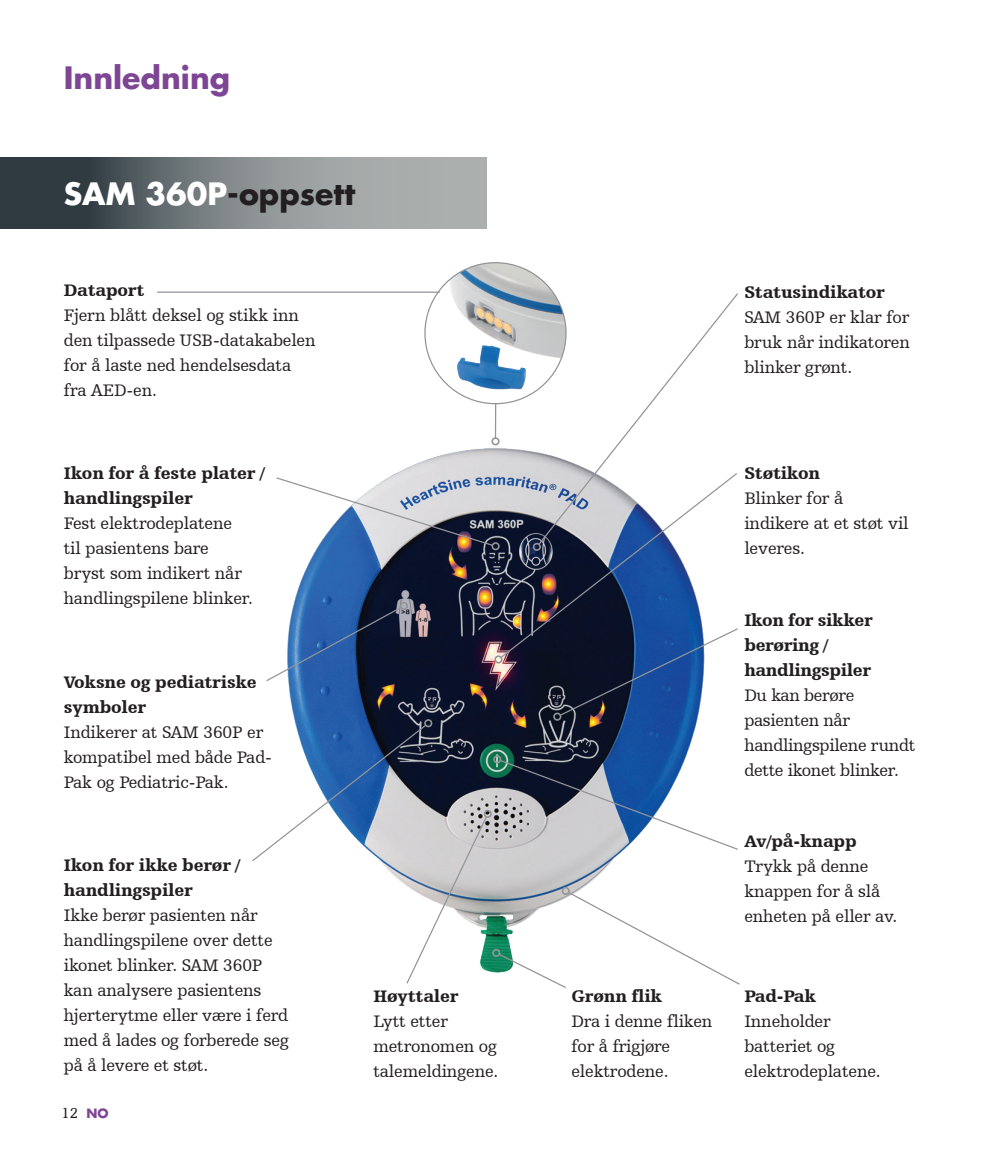
<style>
.page{position:relative;width:993px;height:1170px;background:#fff}
.page>*{position:absolute;margin:0;border:0;box-sizing:border-box;transform-origin:0 0}
.Model_Headers{font:700 30px "Futura Std";color:#231f20}
.No_reverse_futura_he{font:700 30px "Futura Std";color:#7e4594}
.Models_1_line_final{font:17.5px/25px "Humanist Slabserif 712 BT";letter-spacing:-.01em;color:#231f20}
.Models_2_lines_final{font:17.5px/25px "Humanist Slabserif 712 BT";letter-spacing:-.01em;color:#231f20}
.Models_3_lines_final{font:17.5px/25px "Humanist Slabserif 712 BT";letter-spacing:-.02em;color:#231f20}
.t1{font:15px "Humanist Slabserif 712 BT";color:#231f20}
.s1{color:#fff}
.s2{font-weight:900}
.s3{font-family:"Futura Std";font-weight:700;font-size:12.5px;color:#7e4594}
</style>
<div class="page">
<svg style="left:0;top:157px;width:486px;height:71px;background:#787f81"></svg>
<img style="left:426px;top:263px;width:128px;height:139px">
<img style="left:293px;top:448px;width:405px;height:524px">
<hr style="left:494px;top:404px;width:2px;height:34px;background:#939598">
<div style="left:491px;top:437px;width:8px;height:8px;border:2px solid #939598;border-radius:50%"></div>
<hr style="left:157px;top:291px;width:282px;height:2px;background:#939598">
<div style="left:424px;top:719px;width:8px;height:8px;border:2px solid #939598;border-radius:50%"></div>
<svg style="left:537px;top:292px;width:201px;height:179px"></svg>
<div style="left:553px;top:712px;width:8px;height:8px;border:2px solid #939598;border-radius:50%"></div>
<svg style="left:498px;top:758px;width:240px;height:92px"></svg>
<div style="left:493px;top:755px;width:8px;height:8px;border:2px solid #939598;border-radius:50%"></div>
<svg style="left:252px;top:723px;width:236px;height:261px"></svg>
<div style="left:483px;top:809px;width:8px;height:8px;border:2px solid #939598;border-radius:50%"></div>
<div style="left:492px;top:948px;width:8px;height:8px;border:2px solid #939598;border-radius:50%"></div>
<svg style="left:497px;top:890px;width:243px;height:98px"></svg>
<div style="left:561px;top:886px;width:8px;height:8px;border:2px solid #939598;border-radius:50%"></div>
<svg style="left:266px;top:471px;width:472px;height:245px"></svg>
<div style="left:399px;top:601px;width:9px;height:9px;border:2px solid #939598;border-radius:50%"></div>
<p class="No_reverse_futura_he" style="left:64px;top:57px;width:168px">Innledning</p>
<p class="Model_Headers" style="left:64px;top:174px;width:293px"><span class="s1">SAM 360P</span>-oppsett</p>
<p class="Models_1_line_final" style="left:64px;top:277px;width:253px"><span class="s2">Dataport<br></span>Fjern blått deksel og stikk inn den tilpassede USB-datakabelen for å laste ned hendelsesdata fra AED-en.</p>
<p class="Models_1_line_final" style="left:744px;top:280px;width:167px"><span class="s2">Statusindikator<br></span>SAM 360P er klar for bruk når indikatoren blinker grønt.</p>
<p class="Models_2_lines_final" style="left:64px;top:460px;width:203px"><span class="s2">Ikon for å feste plater / handlingspiler<br></span>Fest elektrodeplatene<br>til pasientens bare<br>bryst som indikert når handlingspilene blinker.</p>
<p class="Models_1_line_final" style="left:744px;top:460px;width:166px"><span class="s2">Støtikon<br></span>Blinker for å indikere at et støt vil leveres.</p>
<p class="Models_2_lines_final" style="left:64px;top:669px;width:210px"><span class="s2">Voksne og pediatriske symboler<br></span>Indikerer at SAM 360P er kompatibel med både Pad-<br>Pak og Pediatric-Pak.</p>
<p class="Models_2_lines_final" style="left:64px;top:852px;width:226px"><span class="s2">Ikon for ikke berør / handlingspiler<br></span>Ikke berør pasienten når handlingspilene over dette ikonet blinker. SAM 360P kan analysere pasientens hjerterytme eller være i ferd med å lades og forberede seg på å levere et støt.</p>
<p class="t1" style="left:61px;top:1103px;width:49px">12 <span class="s3">NO</span></p>
<p class="Models_3_lines_final" style="left:744px;top:607px;width:172px"><span class="s2">Ikon for sikker berøring / handlingspiler<br></span>Du kan berøre pasienten når handlingspilene rundt dette ikonet blinker.</p>
<p class="Models_1_line_final" style="left:744px;top:828px;width:154px"><span class="s2">Av/på-knapp<br></span>Trykk på denne knappen for å slå enheten på eller av.</p>
<p class="Models_1_line_final" style="left:373px;top:982px;width:126px"><span class="s2">Høyttaler<br></span>Lytt etter metronomen og talemeldingene.</p>
<p class="Models_1_line_final" style="left:571px;top:982px;width:142px"><span class="s2">Grønn flik<br></span>Dra i denne fliken for å frigjøre elektrodene.</p>
<p class="Models_1_line_final" style="left:744px;top:982px;width:138px"><span class="s2">Pad-Pak<br></span>Inneholder batteriet og elektrodeplatene.</p>
</div>
